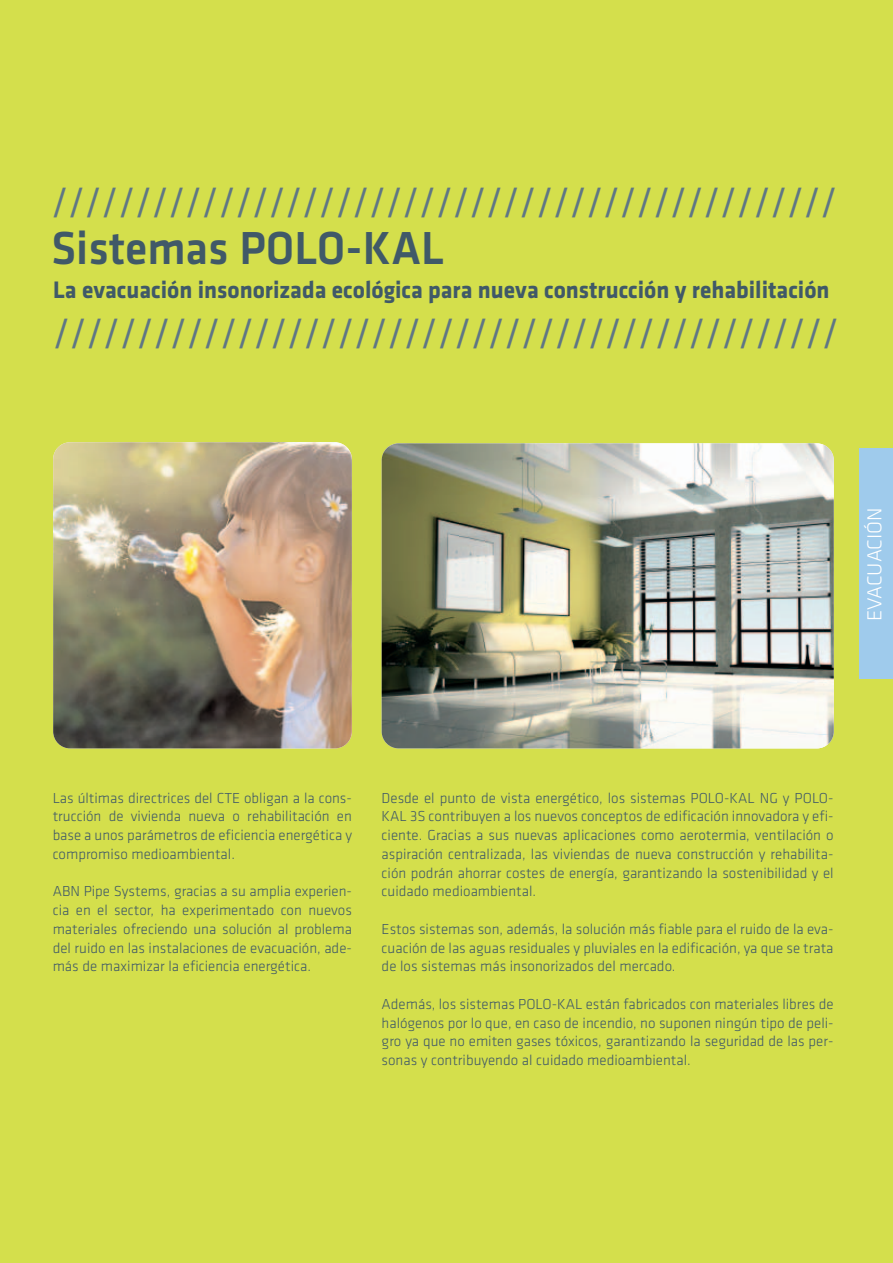
<style>
.page{position:relative;width:893px;height:1263px;background:#d4df4c}
.page>*{position:absolute;margin:0;border:0;box-sizing:border-box;transform-origin:0 0}
.t1{font:500 48px "Klavika";color:#405968;scale:.96 1}
.t2{font:37.5px "Klavika";color:#5f7685}
.t3{font:700 24.75px "Klavika";color:#405968;scale:.95 1}
.t4{font:300 21px "Klavika";letter-spacing:-.005em;color:#fff}
.t5{font:300 15px/18.8px "Klavika";color:#405968;text-align:justify}
</style>
<div class="page">
<img style="left:382px;top:443px;width:451px;height:305px">
<img style="left:53px;top:442px;width:299px;height:306px">
<div style="left:859px;top:448px;width:34px;height:231px;background:#9fcbec"></div>
<h2 class="t2" style="left:51px;top:188px;width:787px">///////////////////////////////////////////////</h2>
<h1 class="t1" style="left:51px;top:232px;width:411px">Sistemas POLO-KAL</h1>
<h3 class="t3" style="left:53px;top:282px;width:819px">La evacuación insonorizada ecológica para nueva construcción y rehabilitación</h3>
<h2 class="t2" style="left:53px;top:319px;width:787px">///////////////////////////////////////////////</h2>
<h3 class="t4" style="left:867px;top:621px;width:116px;rotate:-90deg">EVACUACIÓN</h3>
<p class="t5" style="left:53px;top:790px;width:301px">Las últimas directrices del CTE obligan a la cons&shy;trucción de vivienda nueva o rehabilitación en base a unos parámetros de eficiencia energética y compromiso medioambiental.</p>
<p class="t5" style="left:53px;top:883px;width:301px">ABN Pipe Systems, gracias a su amplia experien&shy;cia en el sector, ha experimentado con nuevos materiales ofreciendo una solución al problema del ruido en las instalaciones de evacuación, ade&shy;más de maximizar la eficiencia energética.</p>
<p class="t5" style="left:382px;top:790px;width:453px">Desde el punto de vista energético, los sistemas POLO-KAL NG y POLO-KAL 3S contribuyen a los nuevos conceptos de edificación innovadora y efi&shy;ciente. Gracias a sus nuevas aplicaciones como aerotermia, ventilación o aspiración centralizada, las viviendas de nueva construcción y rehabilita&shy;ción podrán ahorrar costes de energía, garantizando la sostenibilidad y el cuidado medioambiental.</p>
<p class="t5" style="left:382px;top:921px;width:453px">Estos sistemas son, además, la solución más fiable para el ruido de la eva&shy;cuación de las aguas residuales y pluviales en la edificación, ya que se trata de los sistemas más insonorizados del mercado.</p>
<p class="t5" style="left:382px;top:996px;width:453px">Además, los sistemas POLO-KAL están fabricados con materiales libres de halógenos por lo que, en caso de incendio, no suponen ningún tipo de peli&shy;gro ya que no emiten gases tóxicos, garantizando la seguridad de las per&shy;sonas y contribuyendo al cuidado medioambiental.</p>
</div>
